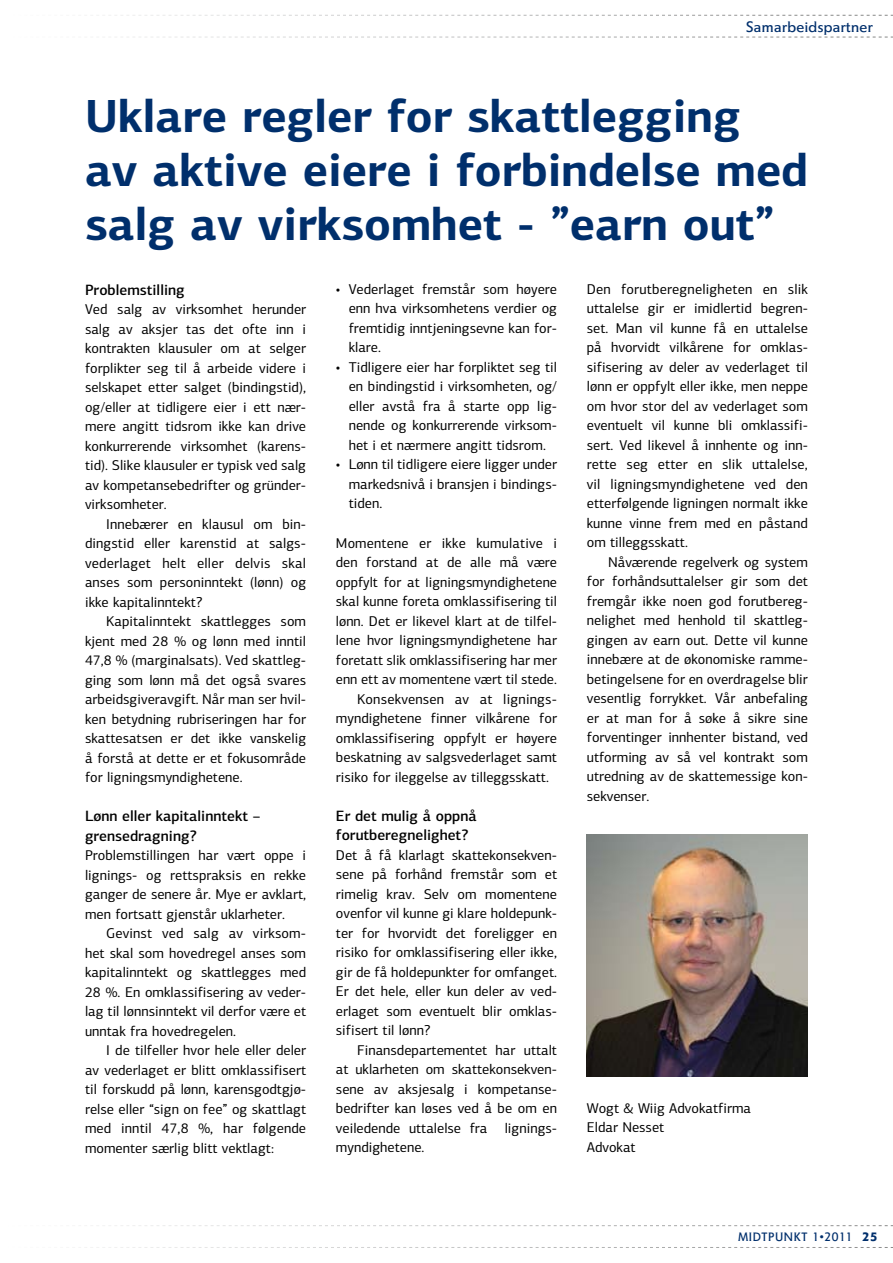
<style>
.page{position:relative;width:893px;height:1263px;background:#fff}
.page>*{position:absolute;margin:0;border:0;box-sizing:border-box;transform-origin:0 0}
.t1{font:700 46.5px/54px "PF Centro Sans Pro";color:#002f6c}
.t2{font:500 15px/19.5px "PF Centro Sans Pro";color:#000}
.t3{font:15px "Agora BQ";letter-spacing:.025em;color:#002f6c}
.t4{font:14.25px/19.5px "PF Centro Sans Pro";color:#000;text-align:justify}
.t5{font:12px "Agora BQ";letter-spacing:.05em;color:#002f6c}
.s1{font-weight:500}
</style>
<div class="page">
<img style="left:587px;top:835px;width:221px;height:242px">
<svg style="left:103px;top:1225px;width:790px;height:1px"></svg>
<svg style="left:86px;top:1247px;width:807px;height:1px"></svg>
<svg style="left:109px;top:15px;width:784px;height:1px"></svg>
<svg style="left:140px;top:37px;width:753px;height:1px"></svg>
<p class="t3" style="left:746px;top:17px;width:128px">Samarbeidspartner</p>
<h1 class="t1" style="left:85px;top:89px;width:724px">Uklare regler for skattlegging<br>av aktive eiere i forbindelse med salg av virksomhet - ”earn out”</h1>
<p class="t2" style="left:85px;top:280px;width:101px">Problemstilling</p>
<p class="t4" style="left:85px;top:299px;width:223px">Ved salg av virksomhet herunder salg av aksjer tas det ofte inn i kontrakten klausuler om at selger forplikter seg til å arbeide videre i selskapet etter salget (bindingstid), og/eller at tidligere eier i ett nær&shy;mere angitt tidsrom ikke kan drive konkurrerende virksomhet (karens&shy;tid). Slike klausuler er typisk ved salg av kompetansebedrifter og gründer&shy;virksomheter.</p>
<p class="t4" style="left:85px;top:514px;width:223px;text-indent:21px">Innebærer en klausul om bin&shy;dingstid eller karenstid at salgs&shy;vederlaget helt eller delvis skal anses som personinntekt (lønn) og ikke kapitalinntekt?</p>
<p class="t4" style="left:85px;top:611px;width:223px;text-indent:21px">Kapitalinntekt skattlegges som kjent med 28 % og lønn med inntil 47,8 % (marginalsats). Ved skattleg&shy;ging som lønn må det også svares arbeidsgiveravgift. Når man ser hvil&shy;ken betydning rubriseringen har for skattesatsen er det ikke vanskelig å forstå at dette er et fokusområde for ligningsmyndighetene.</p>
<p class="t2" style="left:85px;top:806px;width:177px">Lønn eller kapitalinntekt – grensedragning?</p>
<p class="t4" style="left:85px;top:845px;width:223px">Problemstillingen har vært oppe i lignings- og rettspraksis en rekke ganger de senere år. Mye er avklart, men fortsatt gjenstår uklarheter.</p>
<p class="t4" style="left:85px;top:923px;width:223px;text-indent:21px">Gevinst ved salg av virksom&shy;het skal som hovedregel anses som kapitalinntekt og skattlegges med 28 %. En omklassifisering av veder&shy;lag til lønnsinntekt vil derfor være et unntak fra hovedregelen.</p>
<p class="t4" style="left:85px;top:1040px;width:223px;text-indent:21px">I de tilfeller hvor hele eller deler av vederlaget er blitt omklassifisert til forskudd på lønn, karensgodtgjø&shy;relse eller “sign on fee” og skattlagt med inntil 47,8 %, har følgende momenter særlig blitt vektlagt:</p>
<p class="t4" style="left:349px;top:279px;width:210px;text-indent:-13px">• Vederlaget fremstår som høyere enn hva virksomhetens verdier og fremtidig inntjeningsevne kan for&shy;klare.</p>
<p class="t4" style="left:349px;top:357px;width:210px;text-indent:-13px">• Tidligere eier har forpliktet seg til en bindingstid i virksomheten, og/ eller avstå fra å starte opp lig&shy;nende og konkurrerende virksom&shy;het i et nærmere angitt tidsrom.</p>
<p class="t4" style="left:349px;top:455px;width:210px;text-indent:-13px">• Lønn til tidligere eiere ligger under markedsnivå i bransjen i bindings&shy;tiden.</p>
<p class="t4" style="left:336px;top:533px;width:223px">Momentene er ikke kumulative i</p>
<p class="t4" style="left:336px;top:552px;width:223px">den forstand at de alle må være</p>
<p class="t4" style="left:336px;top:572px;width:223px">oppfylt for at ligningsmyndighetene</p>
<p class="t4" style="left:336px;top:591px;width:223px">skal kunne foreta omklassifisering til</p>
<p class="t4" style="left:336px;top:611px;width:223px">lønn. Det er likevel klart at de tilfel-</p>
<p class="t4" style="left:336px;top:630px;width:223px">lene hvor ligningsmyndighetene har</p>
<p class="t4" style="left:336px;top:650px;width:223px">foretatt slik omklassifisering har mer</p>
<p class="t4" style="left:336px;top:669px;width:223px">enn ett av momentene vært til stede.</p>
<p class="t4" style="left:357px;top:689px;width:201px">Konsekvensen av at lignings-</p>
<p class="t4" style="left:336px;top:708px;width:223px">myndighetene finner vilkårene for</p>
<p class="t4" style="left:336px;top:728px;width:223px">omklassifisering oppfylt er høyere</p>
<p class="t4" style="left:336px;top:747px;width:223px">beskatning av salgsvederlaget samt</p>
<p class="t4" style="left:336px;top:767px;width:215px">risiko for ileggelse av tilleggsskatt.</p>
<p class="t2" style="left:336px;top:806px;width:142px">Er det mulig å oppnå forutberegnelighet?</p>
<p class="t4" style="left:336px;top:845px;width:223px">Det å få klarlagt skattekonsekven&shy;sene på forhånd fremstår som et rimelig krav. Selv om momentene ovenfor vil kunne gi klare holdepunk&shy;ter for hvorvidt det foreligger en risiko for omklassifisering eller ikke, gir de få holdepunkter for omfanget.<br>Er det hele, eller kun deler av ved&shy;erlaget som eventuelt blir omklas&shy;sifisert til lønn?</p>
<p class="t4" style="left:336px;top:1040px;width:223px;text-indent:21px">Finansdepartementet har uttalt at uklarheten om skattekonsekven&shy;sene av aksjesalg i kompetanse&shy;bedrifter kan løses ved å be om en veiledende uttalelse fra lignings&shy;myndighetene.</p>
<p class="t4" style="left:587px;top:279px;width:223px">Den forutberegneligheten en slik uttalelse gir er imidlertid begren&shy;set. Man vil kunne få en uttalelse på hvorvidt vilkårene for omklas&shy;sifisering av deler av vederlaget til lønn er oppfylt eller ikke, men neppe om hvor stor del av vederlaget som eventuelt vil kunne bli omklassifi&shy;sert. Ved likevel å innhente og inn&shy;rette seg etter en slik uttalelse, vil ligningsmyndighetene ved den etterfølgende ligningen normalt ikke kunne vinne frem med en påstand om tilleggsskatt.</p>
<p class="t4" style="left:587px;top:552px;width:223px;text-indent:21px">Nåværende regelverk og system for forhåndsuttalelser gir som det fremgår ikke noen god forutbereg&shy;nelighet med henhold til skattleg&shy;gingen av earn out. Dette vil kunne innebære at de økonomiske ramme&shy;betingelsene for en overdragelse blir vesentlig forrykket. Vår anbefaling er at man for å søke å sikre sine forventinger innhenter bistand, ved utforming av så vel kontrakt som utredning av de skattemessige kon&shy;sekvenser.</p>
<p class="t4" style="left:587px;top:1098px;width:166px;text-align:left">Wogt &amp; Wiig Advokatfirma<br>Eldar Nesset<br>Advokat</p>
<p class="t5" style="left:738px;top:1229px;width:141px">Midtpunkt 1•2011 <span class="s1">25</span></p>
</div>
